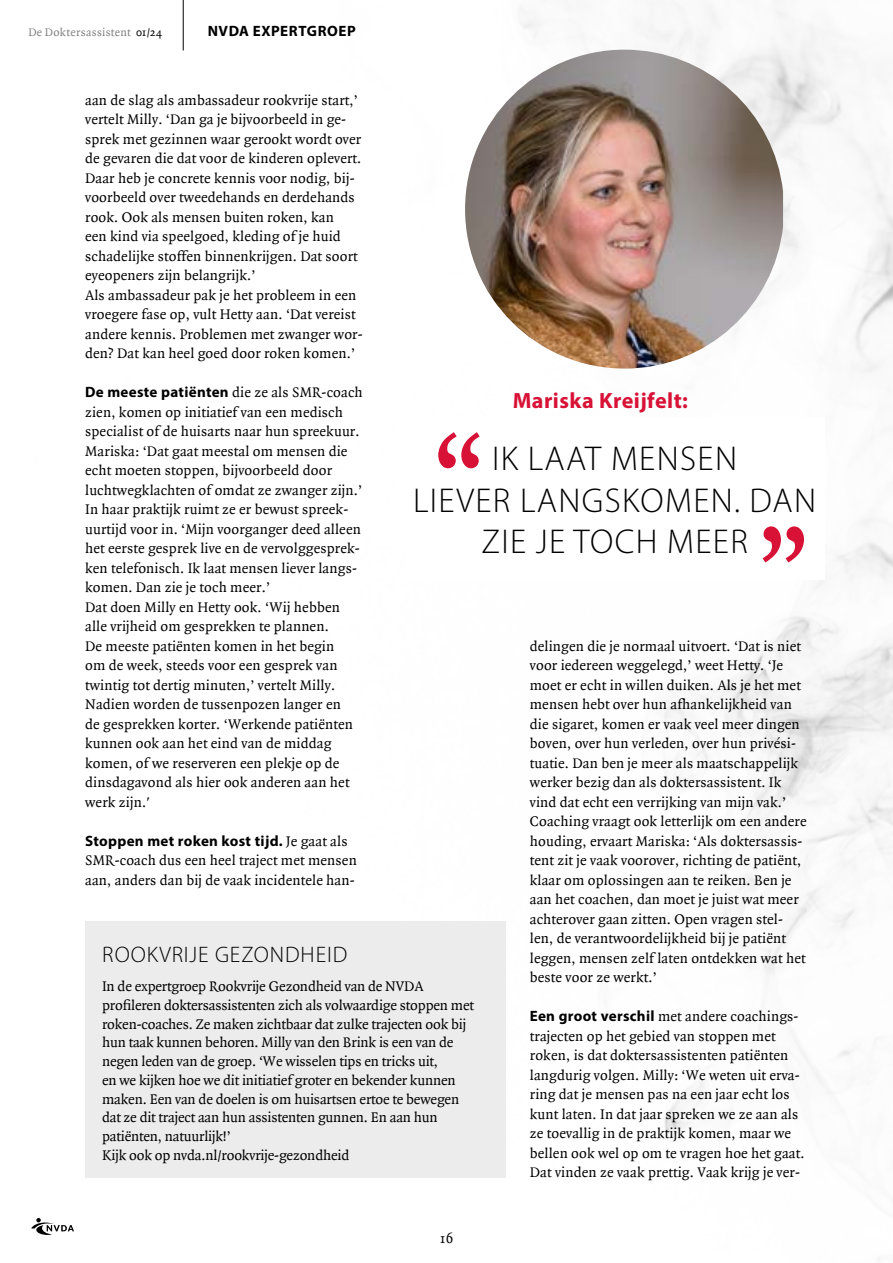
<style>
.page{position:relative;width:893px;height:1263px;background:#fff}
.page>*{position:absolute;margin:0;border:0;box-sizing:border-box;transform-origin:0 0}
.t1{font:700 101.1px "Quadraat";color:#d81236}
.t2{font:300 34.5px/41.4px "Myriad Pro";letter-spacing:.04em;color:#000;text-align:center}
.t3{font:300 22.5px "Myriad Pro";letter-spacing:.04em;color:#000}
.t4{font:700 22.05px "Myriad Pro";letter-spacing:.02em;color:#d81236}
.t5{font:15px/19.5px "Quadraat";letter-spacing:.01em;color:#000}
.t6{font:15px/18.8px "Quadraat";letter-spacing:-.01em;color:#000}
.t7{font:700 15px "Myriad Pro";letter-spacing:.02em;color:#000}
.t8{font:12px "Quadraat";letter-spacing:.025em;color:#818181}
.s1{color:#000}
.s2{font-family:"Quadraat";font-weight:400}
.s3{font-family:"Myriad Pro";font-weight:700}
</style>
<div class="page">
<img style="left:182px;top:0;width:711px;height:1178px">
<hr style="left:183px;top:0;width:1px;height:50px;background:#000">
<svg style="left:31px;top:1218px;width:43px;height:17px"></svg>
<div style="left:85px;top:921px;width:420px;height:257px;background:#ececec"></div>
<div style="left:405px;top:418px;width:419px;height:162px;background:#fff"></div>
<img style="left:465px;top:50px;width:318px;height:319px">
<p class="t8" style="left:28px;top:26px;width:135px">De Doktersassistent <span class="s1">01/24</span></p>
<p class="t7" style="left:208px;top:21px;width:150px">NVDA EXPERTGROEP</p>
<p class="t5" style="left:85px;top:90px;width:279px">aan de slag als ambassadeur rookvrije start,’ vertelt Milly. ‘Dan ga je bijvoorbeeld in ge&shy;sprek met gezinnen waar gerookt wordt over de gevaren die dat voor de kinderen oplevert.<br>Daar heb je concrete kennis voor nodig, bij&shy;voorbeeld over tweedehands en derdehands rook. Ook als mensen buiten roken, kan<br>een kind via speelgoed, kleding of je huid schadelijke stoffen binnenkrijgen. Dat soort eyeopeners zijn belangrijk.’<br>Als ambassadeur pak je het probleem in een vroegere fase op, vult Hetty aan. ‘Dat vereist andere kennis. Problemen met zwanger wor&shy;den? Dat kan heel goed door roken komen.’</p>
<p class="t7" style="left:85px;top:382px;width:279px">De meeste patiënten <span class="s2">die ze als SMR-coach</span></p>
<p class="t5" style="left:85px;top:402px;width:279px">zien, komen op initiatief van een medisch specialist of de huisarts naar hun spreekuur.<br>Mariska: ‘Dat gaat meestal om mensen die echt moeten stoppen, bijvoorbeeld door luchtwegklachten of omdat ze zwanger zijn.’ In haar praktijk ruimt ze er bewust spreek&shy;uurtijd voor in. ‘Mijn voorganger deed alleen het eerste gesprek live en de vervolggesprek&shy;ken telefonisch. Ik laat mensen liever langs&shy;komen. Dan zie je toch meer.’<br>Dat doen Milly en Hetty ook. ‘Wij hebben alle vrijheid om gesprekken te plannen.<br>De meeste patiënten komen in het begin<br>om de week, steeds voor een gesprek van twintig tot dertig minuten,’ vertelt Milly.<br>Nadien worden de tussenpozen langer en<br>de gesprekken korter. ‘Werkende patiënten kunnen ook aan het eind van de middag komen, of we reserveren een plekje op de dinsdagavond als hier ook anderen aan het werk zijn.'</p>
<p class="t7" style="left:85px;top:831px;width:264px">Stoppen met roken kost tijd. <span class="s2">Je gaat als</span></p>
<p class="t5" style="left:85px;top:851px;width:273px">SMR-coach dus een heel traject met mensen aan, anders dan bij de vaak incidentele han-</p>
<h3 class="t4" style="left:513px;top:386px;width:177px">Mariska Kreijfelt:</h3>
<h1 class="t1" style="left:434px;top:418px;width:50px">“</h1>
<h2 class="t2" style="left:413px;top:438px;width:405px">IK LAAT MENSEN<br>LIEVER LANGSKOMEN. DAN<br>ZIE JE TOCH MEER</h2>
<h1 class="t1" style="left:808px;top:577px;width:50px;rotate:-180deg">“</h1>
<p class="t5" style="left:530px;top:636px;width:278px">delingen die je normaal uitvoert. ‘Dat is niet voor iedereen weggelegd,’ weet Hetty. ‘Je moet er echt in willen duiken. Als je het met mensen hebt over hun afhankelijkheid van die sigaret, komen er vaak veel meer dingen boven, over hun verleden, over hun privési&shy;tuatie. Dan ben je meer als maatschappelijk werker bezig dan als doktersassistent. Ik vind dat echt een verrijking van mijn vak.’ Coaching vraagt ook letterlijk om een andere houding, ervaart Mariska: ‘Als doktersassis&shy;tent zit je vaak voorover, richting de patiënt, klaar om oplossingen aan te reiken. Ben je aan het coachen, dan moet je juist wat meer achterover gaan zitten. Open vragen stel&shy;len, de verantwoordelijkheid bij je patiënt leggen, mensen zelf laten ontdekken wat het beste voor ze werkt.’</p>
<p class="t5" style="left:530px;top:1007px;width:276px"><span class="s3">Een groot verschil</span> met andere coachings&shy;trajecten op het gebied van stoppen met roken, is dat doktersassistenten patiënten langdurig volgen. Milly: ‘We weten uit erva&shy;ring dat je mensen pas na een jaar echt los kunt laten. In dat jaar spreken we ze aan als ze toevallig in de praktijk komen, maar we bellen ook wel op om te vragen hoe het gaat.<br>Dat vinden ze vaak prettig. Vaak krijg je ver-</p>
<h3 class="t3" style="left:102px;top:941px;width:247px">ROOKVRIJE GEZONDHEID</h3>
<p class="t6" style="left:102px;top:977px;width:373px">In de expertgroep Rookvrije Gezondheid van de NVDA profileren doktersassistenten zich als volwaardige stoppen met roken-coaches. Ze maken zichtbaar dat zulke trajecten ook bij hun taak kunnen behoren. Milly van den Brink is een van de negen leden van de groep. ‘We wisselen tips en tricks uit,<br>en we kijken hoe we dit initiatief groter en bekender kunnen maken. Een van de doelen is om huisartsen ertoe te bewegen dat ze dit traject aan hun assistenten gunnen. En aan hun patiënten, natuurlijk!’<br>Kijk ook op nvda.nl/rookvrije-gezondheid</p>
<p class="t5" style="left:440px;top:1229px;width:15px">16</p>
</div>
